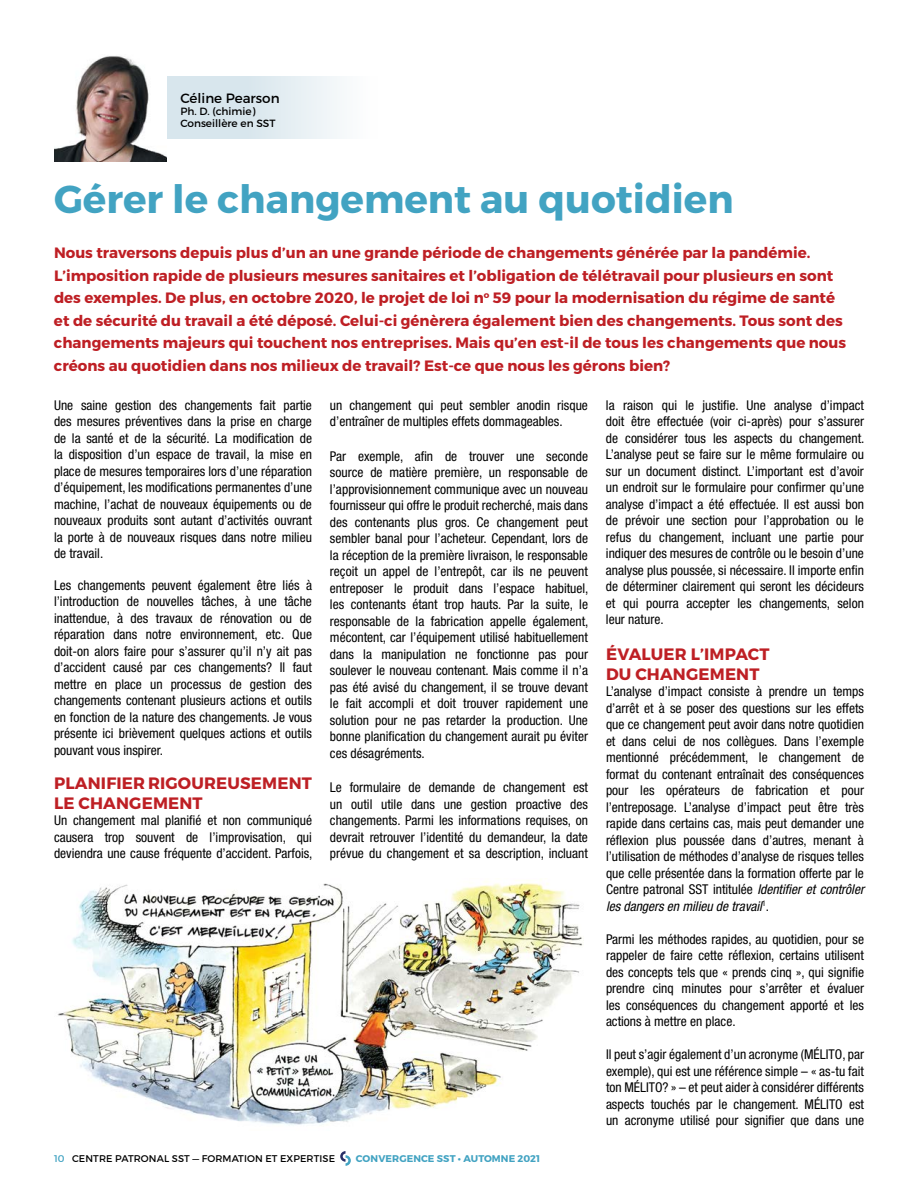
<style>
.page{position:relative;width:918px;height:1188px;background:#fff}
.page>*{position:absolute;margin:0;border:0;box-sizing:border-box;transform-origin:0 0}
.t1{font:700 39px "Montserrat";color:#42a3c2}
.t2{font:700 16.5px/19.5px "Montserrat";letter-spacing:.01em;color:#be1f24}
.t3{font:700 15px/22.5px "Montserrat";color:#be1f24}
.t4{font:condensed 13.5px/16.5px "Helvetica Neue";color:#000;text-align:justify}
.t5{font:13.5px "Montserrat";color:#000}
.t6{font:10.5px/12px "Montserrat";color:#000}
.t7{font:9.75px "Montserrat";letter-spacing:.01em;color:#000}
.t8{font:700 9.75px "Montserrat";letter-spacing:.01em;color:#42a3c2}
.s1{color:#42a3c2}
.s2{font-style:italic}
</style>
<div class="page">
<svg style="left:340px;top:1151px;width:11px;height:15px"></svg>
<svg style="left:167px;top:77px;width:173px;height:62px;background:#dfeaf0"></svg>
<img style="left:54px;top:56px;width:112px;height:106px">
<img style="left:57px;top:880px;width:526px;height:245px">
<p class="t5" style="left:180px;top:89px;width:101px">Céline Pearson</p>
<p class="t6" style="left:180px;top:105px;width:97px">Ph. D. (chimie)<br>Conseillère en SST</p>
<h1 class="t1" style="left:54px;top:175px;width:681px">Gérer le changement au quotidien</h1>
<p class="t3" style="left:54px;top:242px;width:794px">Nous traversons depuis plus d’un an une grande période de changements générée par la pandémie.<br>L’imposition rapide de plusieurs mesures sanitaires et l’obligation de télétravail pour plusieurs en sont des exemples. De plus, en octobre 2020, le projet de loi n<sup>o</sup> 59 pour la modernisation du régime de santé et de sécurité du travail a été déposé. Celui-ci génèrera également bien des changements. Tous sont des changements majeurs qui touchent nos entreprises. Mais qu’en est-il de tous les changements que nous créons au quotidien dans nos milieux de travail? Est-ce que nous les gérons bien?</p>
<p class="t4" style="left:54px;top:397px;width:260px">Une saine gestion des changements fait partie des mesures préventives dans la prise en charge de la santé et de la sécurité. La modification de la disposition d’un espace de travail, la mise en place de mesures temporaires lors d’une réparation d’équipement, les modifications permanentes d’une machine, l’achat de nouveaux équipements ou de nouveaux produits sont autant d’activités ouvrant la porte à de nouveaux risques dans notre milieu de travail.</p>
<p class="t4" style="left:54px;top:576px;width:260px">Les changements peuvent également être liés à l’introduction de nouvelles tâches, à une tâche inattendue, à des travaux de rénovation ou de réparation dans notre environnement, etc. Que doit-on alors faire pour s’assurer qu’il n’y ait pas d’accident causé par ces changements? Il faut mettre en place un processus de gestion des changements contenant plusieurs actions et outils en fonction de la nature des changements. Je vous présente ici brièvement quelques actions et outils pouvant vous inspirer.</p>
<p class="t2" style="left:54px;top:774px;width:259px">PLANIFIER RIGOUREUSEMENT<br>LE CHANGEMENT</p>
<p class="t4" style="left:54px;top:812px;width:260px">Un changement mal planifié et non communiqué causera trop souvent de l’improvisation, qui deviendra une cause fréquente d’accident. Parfois,</p>
<p class="t4" style="left:330px;top:397px;width:259px">un changement qui peut sembler anodin risque d’entraîner de multiples effets dommageables.</p>
<p class="t4" style="left:330px;top:448px;width:260px">Par exemple, afin de trouver une seconde source de matière première, un responsable de l’approvisionnement communique avec un nouveau fournisseur qui offre le produit recherché, mais dans des contenants plus gros. Ce changement peut sembler banal pour l’acheteur. Cependant, lors de la réception de la première livraison, le responsable reçoit un appel de l’entrepôt, car ils ne peuvent entreposer le produit dans l’espace habituel, les contenants étant trop hauts. Par la suite, le responsable de la fabrication appelle également, mécontent, car l’équipement utilisé habituellement dans la manipulation ne fonctionne pas pour soulever le nouveau contenant. Mais comme il n’a pas été avisé du changement, il se trouve devant le fait accompli et doit trouver rapidement une solution pour ne pas retarder la production. Une bonne planification du changement aurait pu éviter ces désagréments.</p>
<p class="t4" style="left:330px;top:779px;width:260px">Le formulaire de demande de changement est un outil utile dans une gestion proactive des changements. Parmi les informations requises, on devrait retrouver l’identité du demandeur, la date prévue du changement et sa description, incluant</p>
<p class="t7" style="left:54px;top:1152px;width:283px"><span class="s1">10</span> CENTRE PATRONAL SST — FORMATION ET EXPERTISE</p>
<p class="t8" style="left:356px;top:1152px;width:186px">CONVERGENCE SST • AUTOMNE 2021</p>
<p class="t4" style="left:606px;top:396px;width:260px">la raison qui le justifie. Une analyse d’impact doit être effectuée (voir ci-après) pour s’assurer de considérer tous les aspects du changement.<br>L’analyse peut se faire sur le même formulaire ou sur un document distinct. L’important est d’avoir un endroit sur le formulaire pour confirmer qu’une analyse d’impact a été effectuée. Il est aussi bon de prévoir une section pour l’approbation ou le refus du changement, incluant une partie pour indiquer des mesures de contrôle ou le besoin d’une analyse plus poussée, si nécessaire. Il importe enfin de déterminer clairement qui seront les décideurs et qui pourra accepter les changements, selon leur nature.</p>
<p class="t2" style="left:606px;top:645px;width:165px">ÉVALUER L’IMPACT<br>DU CHANGEMENT</p>
<p class="t4" style="left:606px;top:683px;width:260px">L’analyse d’impact consiste à prendre un temps d’arrêt et à se poser des questions sur les effets que ce changement peut avoir dans notre quotidien et dans celui de nos collègues. Dans l’exemple mentionné précédemment, le changement de format du contenant entraînait des conséquences pour les opérateurs de fabrication et pour l’entreposage. L’analyse d’impact peut être très rapide dans certains cas, mais peut demander une réflexion plus poussée dans d’autres, menant à l’utilisation de méthodes d’analyse de risques telles que celle présentée dans la formation offerte par le Centre patronal SST intitulée <span class="s2">Identifier et contrôler les dangers en milieu de travail</span><sup>1</sup>.</p>
<p class="t4" style="left:606px;top:931px;width:260px">Parmi les méthodes rapides, au quotidien, pour se rappeler de faire cette réflexion, certains utilisent des concepts tels que « prends cinq », qui signifie prendre cinq minutes pour s’arrêter et évaluer les conséquences du changement apporté et les actions à mettre en place.</p>
<p class="t4" style="left:606px;top:1046px;width:260px">Il peut s’agir également d’un acronyme (MÉLITO, par exemple), qui est une référence simple – « as-tu fait ton MÉLITO? » – et peut aider à considérer différents aspects touchés par le changement. MÉLITO est un acronyme utilisé pour signifier que dans une</p>
</div>
